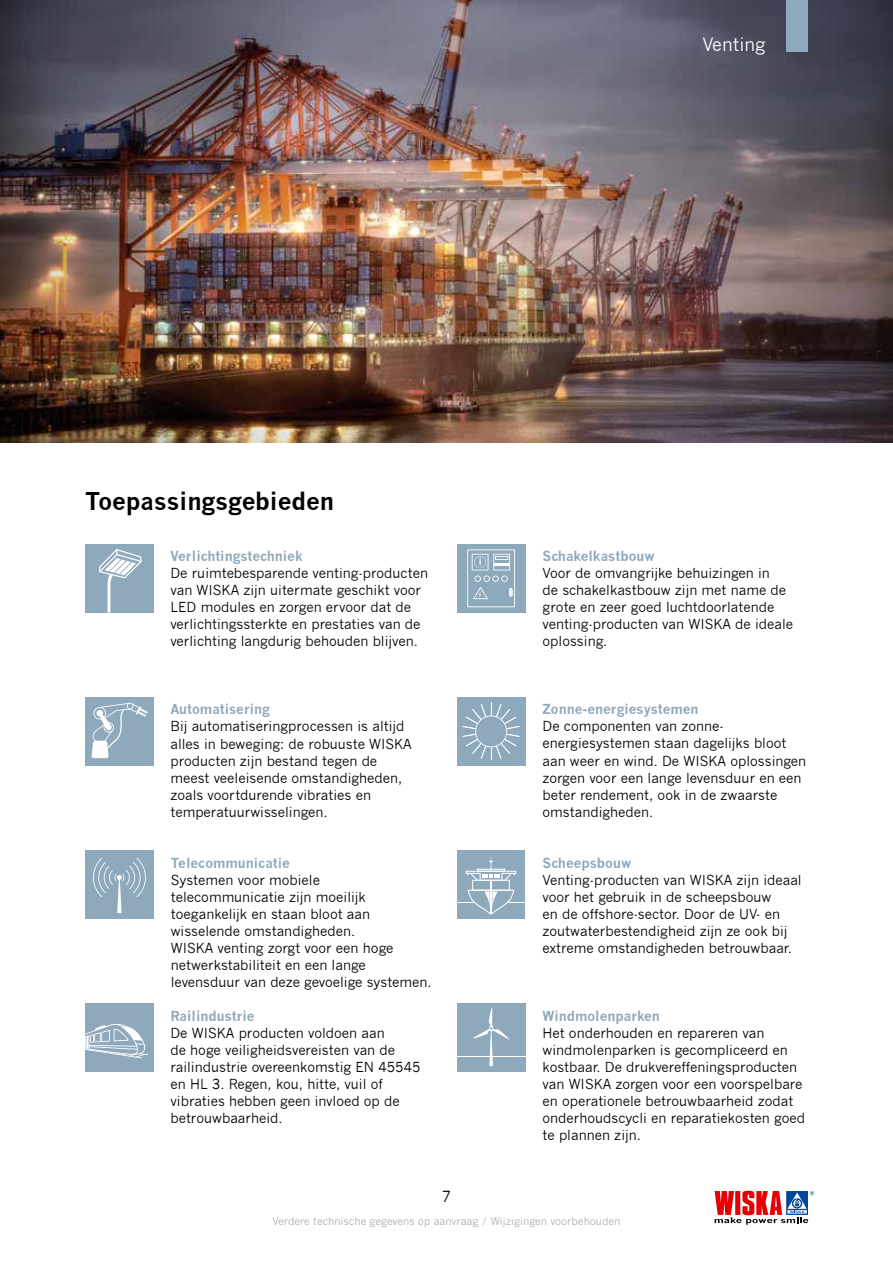
<style>
.page{position:relative;width:893px;height:1263px;background:#fff}
.page>*{position:absolute;margin:0;border:0;box-sizing:border-box;transform-origin:0 0}
.t1{font:700 24px "News Gothic";color:#000}
.t2{font:18px "News Gothic";color:#fff}
.t3{font:15px "News Gothic";color:#000}
.t4{font:13.5px/17px "News Gothic";color:#000}
.t5{font:700 13.5px "News Gothic";color:#8ea8bc}
.t6{font:10.5px "News Gothic";color:#aeafb2}
</style>
<div class="page">
<div style="left:457px;top:544px;width:68px;height:68px;background:#8ea8bc"></div>
<svg style="left:467px;top:549px;width:48px;height:58px"></svg>
<div style="left:85px;top:544px;width:68px;height:68px;background:#8ea8bc"></div>
<svg style="left:99px;top:549px;width:43px;height:64px"></svg>
<img style="left:0;top:0;width:893px;height:442px">
<div style="left:457px;top:697px;width:68px;height:68px;background:#8ea8bc"></div>
<hr style="left:491px;top:702px;width:1px;height:58px;background:#fff">
<svg style="left:463px;top:704px;width:57px;height:55px"></svg>
<div style="left:85px;top:697px;width:68px;height:68px;background:#8ea8bc"></div>
<svg style="left:92px;top:703px;width:56px;height:55px"></svg>
<div style="left:85px;top:1004px;width:68px;height:68px;background:#8ea8bc"></div>
<svg style="left:85px;top:1024px;width:63px;height:34px"></svg>
<div style="left:85px;top:850px;width:68px;height:68px;background:#8ea8bc"></div>
<svg style="left:93px;top:858px;width:53px;height:55px"></svg>
<div style="left:457px;top:850px;width:68px;height:68px;background:#8ea8bc"></div>
<svg style="left:457px;top:857px;width:68px;height:57px"></svg>
<div style="left:457px;top:1004px;width:68px;height:68px;background:#8ea8bc"></div>
<svg style="left:473px;top:1008px;width:36px;height:58px"></svg>
<hr style="left:457px;top:1056px;width:68px;height:1px;background:#fff">
<svg style="left:715px;top:1191px;width:99px;height:34px"></svg>
<div style="left:787px;top:0;width:21px;height:51px;background:#8ea8bc"></div>
<h2 class="t2" style="left:702px;top:34px;width:65px">Venting</h2>
<h1 class="t1" style="left:85px;top:487px;width:251px">Toepassingsgebieden</h1>
<p class="t5" style="left:170px;top:548px;width:134px">Verlichtingstechniek</p>
<p class="t4" style="left:170px;top:565px;width:259px">De ruimtebesparende venting-producten van WISKA zijn uitermate geschikt voor LED modules en zorgen ervoor dat de verlichtingssterkte en prestaties van de verlichting langdurig behouden blijven.</p>
<p class="t5" style="left:170px;top:701px;width:101px">Automatisering</p>
<p class="t4" style="left:170px;top:718px;width:243px">Bij automatiseringprocessen is altijd alles in beweging: de robuuste WISKA producten zijn bestand tegen de meest veeleisende omstandigheden, zoals voortdurende vibraties en temperatuurwisselingen.</p>
<p class="t5" style="left:171px;top:854px;width:121px">Telecommunicatie</p>
<p class="t4" style="left:171px;top:871px;width:263px">Systemen voor mobiele telecommunicatie zijn moeilijk toegankelijk en staan bloot aan wisselende omstandigheden.<br>WISKA venting zorgt voor een hoge netwerkstabiliteit en een lange levensduur van deze gevoelige systemen.</p>
<p class="t5" style="left:170px;top:1007px;width:86px">Railindustrie</p>
<p class="t4" style="left:170px;top:1024px;width:252px">De WISKA producten voldoen aan<br>de hoge veiligheidsvereisten van de railindustrie overeenkomstig EN 45545 en HL 3. Regen, kou, hitte, vuil of vibraties hebben geen invloed op de betrouwbaarheid.</p>
<p class="t3" style="left:442px;top:1188px;width:11px">7</p>
<p class="t5" style="left:542px;top:548px;width:114px">Schakelkastbouw</p>
<p class="t4" style="left:542px;top:565px;width:252px">Voor de omvangrijke behuizingen in<br>de schakelkastbouw zijn met name de grote en zeer goed luchtdoorlatende venting-producten van WISKA de ideale oplossing.</p>
<p class="t5" style="left:542px;top:701px;width:158px">Zonne-energiesystemen</p>
<p class="t4" style="left:542px;top:718px;width:265px">De componenten van zonne&shy;energiesystemen staan dagelijks bloot aan weer en wind. De WISKA oplossingen zorgen voor een lange levensduur en een beter rendement, ook in de zwaarste omstandigheden.</p>
<p class="t5" style="left:542px;top:854px;width:90px">Scheepsbouw</p>
<p class="t4" style="left:542px;top:871px;width:261px">Venting-producten van WISKA zijn ideaal voor het gebruik in de scheepsbouw<br>en de offshore-sector. Door de UV- en zoutwaterbestendigheid zijn ze ook bij extreme omstandigheden betrouwbaar.</p>
<p class="t5" style="left:542px;top:1007px;width:119px">Windmolenparken</p>
<p class="t4" style="left:542px;top:1024px;width:264px">Het onderhouden en repareren van windmolenparken is gecompliceerd en kostbaar. De drukvereffeningsproducten van WISKA zorgen voor een voorspelbare en operationele betrouwbaarheid zodat onderhoudscycli en reparatiekosten goed te plannen zijn.</p>
<p class="t6" style="left:272px;top:1215px;width:350px">Verdere technische gegevens op aanvraag / Wijzigingen voorbehouden</p>
</div>
